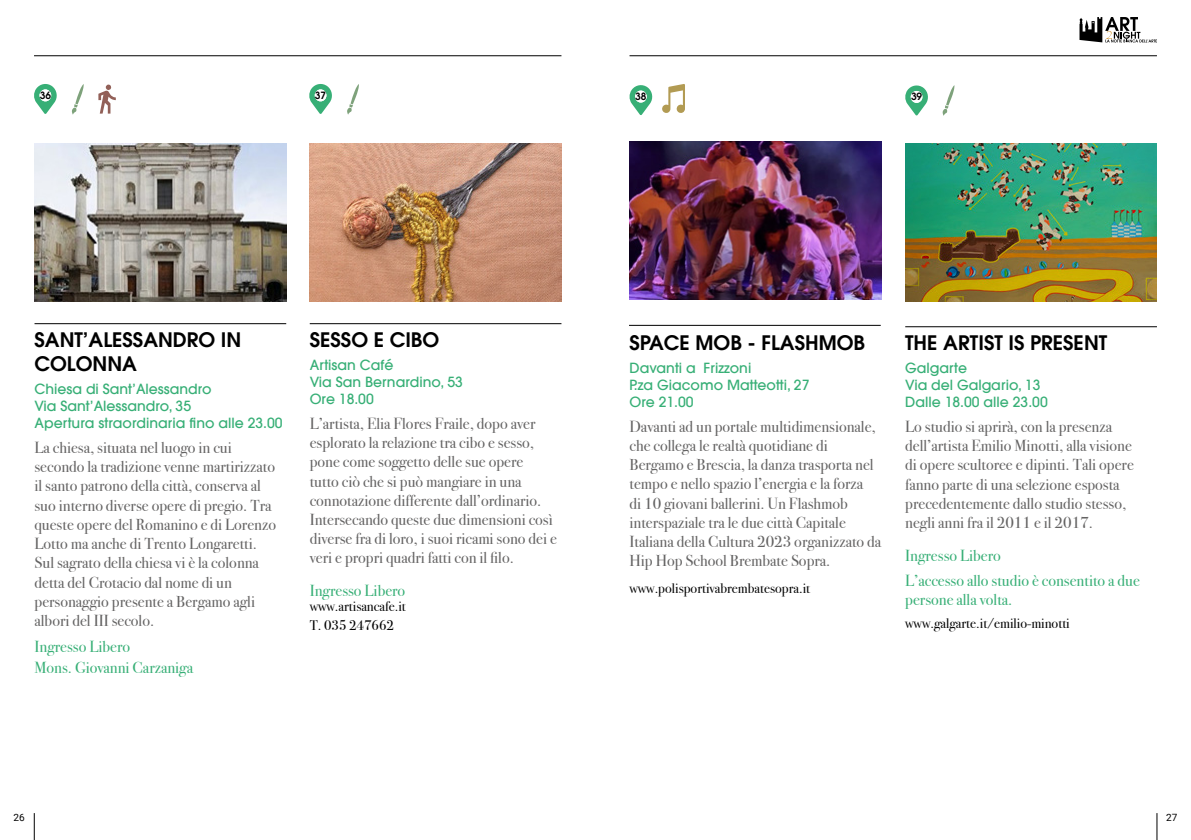
<style>
.page{position:relative;width:1191px;height:840px;background:#fff}
.page>*{position:absolute;margin:0;border:0;box-sizing:border-box;transform-origin:0 0}
.t1{font:600 20px/24px "Avant Garde LT";color:#000}
.t2{font:16px/19.2px "Bodoni Svty Two ITCTT";color:#646363}
.t3{font:16px/19.2px "Bodoni Svty Two ITCTT";color:#37af76}
.t4{font:500 14px/17px "Avant Garde LT";color:#37af76}
.t5{font:14px/19.2px "Bodoni Svty Two ITCTT";color:#000}
.t6{font:600 10px "Avant Garde LT";color:#000}
.t7{font:10px "Roboto";color:#000}
</style>
<div class="page">
<hr style="left:34px;top:55px;width:527px;height:1px;background:#000">
<svg style="left:34px;top:813px;width:1px;height:26px"></svg>
<svg style="left:1156px;top:813px;width:1px;height:26px"></svg>
<svg style="left:1079px;top:17px;width:78px;height:25px"></svg>
<hr style="left:629px;top:55px;width:528px;height:1px;background:#000">
<svg style="left:629px;top:85px;width:24px;height:30px"></svg>
<div style="left:635px;top:91px;width:11px;height:11px;background:#fff;border-radius:50%"></div>
<img style="left:629px;top:141px;width:252px;height:159px">
<hr style="left:629px;top:325px;width:251px;height:1px;background:#000">
<svg style="left:905px;top:85px;width:23px;height:31px"></svg>
<div style="left:910px;top:91px;width:12px;height:12px;background:#fff;border-radius:50%"></div>
<svg style="left:942px;top:85px;width:12px;height:31px"></svg>
<img style="left:905px;top:143px;width:252px;height:158px">
<hr style="left:905px;top:326px;width:252px;height:1px;background:#000">
<svg style="left:34px;top:84px;width:23px;height:30px"></svg>
<div style="left:40px;top:89px;width:11px;height:12px;background:#fff;border-radius:50%"></div>
<svg style="left:309px;top:84px;width:23px;height:30px"></svg>
<div style="left:315px;top:89px;width:11px;height:12px;background:#fff;border-radius:50%"></div>
<hr style="left:35px;top:323px;width:251px;height:1px;background:#000">
<hr style="left:310px;top:323px;width:251px;height:1px;background:#000">
<img style="left:35px;top:143px;width:251px;height:158px">
<img style="left:310px;top:143px;width:251px;height:158px">
<svg style="left:98px;top:85px;width:18px;height:28px"></svg>
<svg style="left:72px;top:84px;width:12px;height:31px"></svg>
<svg style="left:347px;top:84px;width:12px;height:31px"></svg>
<svg style="left:662px;top:84px;width:23px;height:29px"></svg>
<p class="t6" style="left:40px;top:88px;width:13px">36</p>
<p class="t6" style="left:315px;top:88px;width:13px">37</p>
<p class="t6" style="left:635px;top:90px;width:13px">38</p>
<p class="t6" style="left:911px;top:90px;width:12px">39</p>
<p class="t1" style="left:35px;top:327px;width:208px">SANT’ALESSANDRO IN<br>COLONNA</p>
<p class="t4" style="left:35px;top:380px;width:250px">Chiesa di Sant’Alessandro<br>Via Sant’Alessandro, 35<br>Apertura straordinaria fino alle 23.00</p>
<p class="t2" style="left:35px;top:436px;width:243px">La chiesa, situata nel luogo in cui secondo la tradizione venne martirizzato il santo patrono della città, conserva al suo interno diverse opere di pregio. Tra queste opere del Romanino e di Lorenzo Lotto ma anche di Trento Longaretti.<br>Sul sagrato della chiesa vi è la colonna detta del Crotacio dal nome di un personaggio presente a Bergamo agli albori del III secolo.</p>
<p class="t3" style="left:35px;top:634px;width:97px">Ingresso Libero</p>
<p class="t3" style="left:35px;top:656px;width:160px">Mons. Giovanni Carzaniga</p>
<p class="t1" style="left:310px;top:327px;width:131px">SESSO E CIBO</p>
<p class="t4" style="left:310px;top:356px;width:155px">Artisan Café<br>Via San Bernardino, 53<br>Ore 18.00</p>
<p class="t2" style="left:310px;top:412px;width:249px">L’artista, Elia Flores Fraile, dopo aver esplorato la relazione tra cibo e sesso, pone come soggetto delle sue opere<br>tutto ciò che si può mangiare in una connotazione differente dall’ordinario.<br>Intersecando queste due dimensioni così diverse fra di loro, i suoi ricami sono dei e veri e propri quadri fatti con il filo.</p>
<p class="t3" style="left:310px;top:579px;width:97px">Ingresso Libero</p>
<p class="t5" style="left:310px;top:595px;width:98px">www.artisancafe.it<br>T. 035 247662</p>
<p class="t1" style="left:629px;top:330px;width:237px">SPACE MOB - FLASHMOB</p>
<p class="t4" style="left:629px;top:359px;width:181px">Davanti a Frizzoni<br>P.za Giacomo Matteotti, 27<br>Ore 21.00</p>
<p class="t2" style="left:629px;top:414px;width:253px">Davanti ad un portale multidimensionale, che collega le realtà quotidiane di Bergamo e Brescia, la danza trasporta nel tempo e nello spazio l’energia e la forza<br>di 10 giovani ballerini. Un Flashmob interspaziale tra le due città Capitale Italiana della Cultura 2023 organizzato da Hip Hop School Brembate Sopra.</p>
<p class="t5" style="left:629px;top:576px;width:182px">www.polisportivabrembatesopra.it</p>
<p class="t1" style="left:905px;top:330px;width:203px">THE ARTIST IS PRESENT</p>
<p class="t4" style="left:905px;top:359px;width:144px">Galgarte<br>Via del Galgario, 13<br>Dalle 18.00 alle 23.00</p>
<p class="t2" style="left:905px;top:415px;width:230px">Lo studio si aprirà, con la presenza dell’artista Emilio Minotti, alla visione di opere scultoree e dipinti. Tali opere fanno parte di una selezione esposta precedentemente dallo studio stesso, negli anni fra il 2011 e il 2017.</p>
<p class="t3" style="left:905px;top:544px;width:97px">Ingresso Libero</p>
<p class="t3" style="left:905px;top:569px;width:236px">L’accesso allo studio è consentito a due persone alla volta.</p>
<p class="t5" style="left:905px;top:611px;width:166px">www.galgarte.it/emilio-minotti</p>
<p class="t7" style="left:14px;top:810px;width:13px">26</p>
<p class="t7" style="left:1166px;top:810px;width:13px">27</p>
</div>
